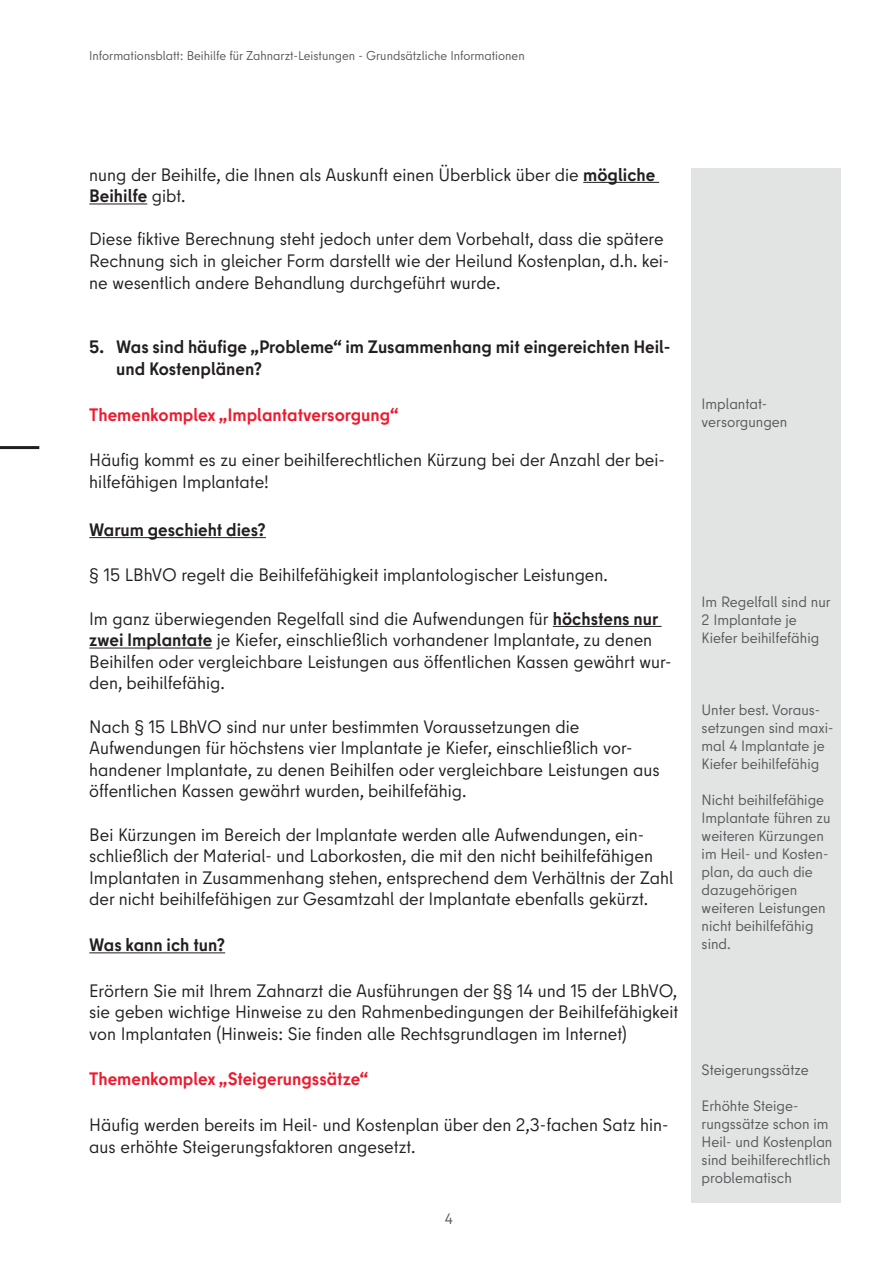
<style>
.page{position:relative;width:893px;height:1263px;background:#fff}
.page>*{position:absolute;margin:0;border:0;box-sizing:border-box;transform-origin:0 0}
.Fließtext_12_PT{font:18px/21.6px "Berlin Type";color:#231f20}
.Fließtext_12_PT-2{font:700 18px/21.6px "Berlin Type";color:#231f20}
.Fließtext_12_PT-3{font:700 18px "Berlin Type";color:#ee1a2e}
.INfotext_10_PT{font:15px/18px "Berlin Type";color:#57585a}
.t1{font:12.75px "Berlin Type";color:#57585a}
.s1{font-weight:700}
</style>
<div class="page">
<hr style="left:0;top:446px;width:39px;height:3px;background:#231f20">
<div style="left:692px;top:168px;width:149px;height:1034px;background:#e2e4e4"></div>
<hr style="left:583px;top:182px;width:76px;height:1px;background:#231f20">
<hr style="left:89px;top:204px;width:58px;height:1px;background:#231f20">
<hr style="left:89px;top:537px;width:177px;height:1px;background:#231f20">
<hr style="left:553px;top:626px;width:109px;height:1px;background:#231f20">
<hr style="left:89px;top:648px;width:123px;height:1px;background:#231f20">
<hr style="left:89px;top:952px;width:136px;height:1px;background:#231f20">
<p class="t1" style="left:89px;top:48px;width:437px">Informationsblatt: Beihilfe für Zahnarzt-Leistungen - Grundsätzliche Informationen</p>
<p class="Fließtext_12_PT" style="left:89px;top:164px;width:568px">nung der Beihilfe, die Ihnen als Auskunft einen Überblick über die <span class="s1">mögliche<br>Beihilfe</span> gibt.</p>
<p class="Fließtext_12_PT" style="left:89px;top:228px;width:582px">Diese fiktive Berechnung steht jedoch unter dem Vorbehalt, dass die spätere<br>Rechnung sich in gleicher Form darstellt wie der Heilund Kostenplan, d.h. kei&shy;ne wesentlich andere Behandlung durchgeführt wurde.</p>
<p class="Fließtext_12_PT-2" style="left:116px;top:336px;width:556px;text-indent:-27px">5. Was sind häufige „Probleme“ im Zusammenhang mit eingereichten Heil&shy;und Kostenplänen?</p>
<p class="Fließtext_12_PT-3" style="left:89px;top:403px;width:311px">Themenkomplex „Implantatversorgung“</p>
<p class="Fließtext_12_PT" style="left:89px;top:449px;width:577px">Häufig kommt es zu einer beihilferechtlichen Kürzung bei der Anzahl der bei&shy;hilfefähigen Implantate!</p>
<p class="Fließtext_12_PT-2" style="left:89px;top:519px;width:178px">Warum geschieht dies?</p>
<p class="Fließtext_12_PT" style="left:89px;top:564px;width:520px">§ 15 LBhVO regelt die Beihilfefähigkeit implantologischer Leistungen.</p>
<p class="Fließtext_12_PT" style="left:89px;top:608px;width:584px">Im ganz überwiegenden Regelfall sind die Aufwendungen für <span class="s1">höchstens nur zwei Implantate</span> je Kiefer, einschließlich vorhandener Implantate, zu denen Beihilfen oder vergleichbare Leistungen aus öffentlichen Kassen gewährt wur&shy;den, beihilfefähig.</p>
<p class="Fließtext_12_PT" style="left:89px;top:716px;width:492px">Nach § 15 LBhVO sind nur unter bestimmten Voraussetzungen die</p>
<p class="Fließtext_12_PT" style="left:89px;top:737px;width:572px">Aufwendungen für höchstens vier Implantate je Kiefer, einschließlich vor&shy;handener Implantate, zu denen Beihilfen oder vergleichbare Leistungen aus öffentlichen Kassen gewährt wurden, beihilfefähig.</p>
<p class="Fließtext_12_PT" style="left:89px;top:824px;width:585px">Bei Kürzungen im Bereich der Implantate werden alle Aufwendungen, ein&shy;schließlich der Material- und Laborkosten, die mit den nicht beihilfefähigen Implantaten in Zusammenhang stehen, entsprechend dem Verhältnis der Zahl der nicht beihilfefähigen zur Gesamtzahl der Implantate ebenfalls gekürzt.</p>
<p class="Fließtext_12_PT-2" style="left:89px;top:934px;width:137px">Was kann ich tun?</p>
<p class="Fließtext_12_PT" style="left:89px;top:980px;width:591px;text-align:justify">Erörtern Sie mit Ihrem Zahnarzt die Ausführungen der §§ 14 und 15 der LBhVO, sie geben wichtige Hinweise zu den Rahmenbedingungen der Beihilfefähigkeit von Implantaten (Hinweis: Sie finden alle Rechtsgrundlagen im Internet)</p>
<p class="Fließtext_12_PT-3" style="left:89px;top:1068px;width:281px">Themenkomplex „Steigerungssätze“</p>
<p class="Fließtext_12_PT" style="left:89px;top:1114px;width:581px">Häufig werden bereits im Heil- und Kostenplan über den 2,3-fachen Satz hin&shy;aus erhöhte Steigerungsfaktoren angesetzt.</p>
<p class="INfotext_10_PT" style="left:445px;top:1209px;width:10px">4</p>
<p class="INfotext_10_PT" style="left:702px;top:395px;width:67px">Implantat-</p>
<p class="INfotext_10_PT" style="left:702px;top:413px;width:87px">versorgungen</p>
<p class="INfotext_10_PT" style="left:702px;top:593px;width:130px">Im Regelfall sind nur<br>2 Implantate je</p>
<p class="INfotext_10_PT" style="left:702px;top:629px;width:119px">Kiefer beihilfefähig</p>
<p class="INfotext_10_PT" style="left:702px;top:701px;width:133px">Unter best. Voraus&shy;setzungen sind maxi&shy;mal 4 Implantate je<br>Kiefer beihilfefähig</p>
<p class="INfotext_10_PT" style="left:702px;top:791px;width:130px">Nicht beihilfefähige<br>Implantate führen zu weiteren Kürzungen im Heil- und Kosten&shy;plan, da auch die</p>
<p class="INfotext_10_PT" style="left:702px;top:881px;width:126px">dazugehörigen weiteren Leistungen nicht beihilfefähig sind.</p>
<p class="INfotext_10_PT" style="left:702px;top:1061px;width:109px">Steigerungssätze</p>
<p class="INfotext_10_PT" style="left:702px;top:1097px;width:132px">Erhöhte Steige&shy;rungssätze schon im<br>Heil- und Kostenplan sind beihilferechtlich problematisch</p>
</div>
